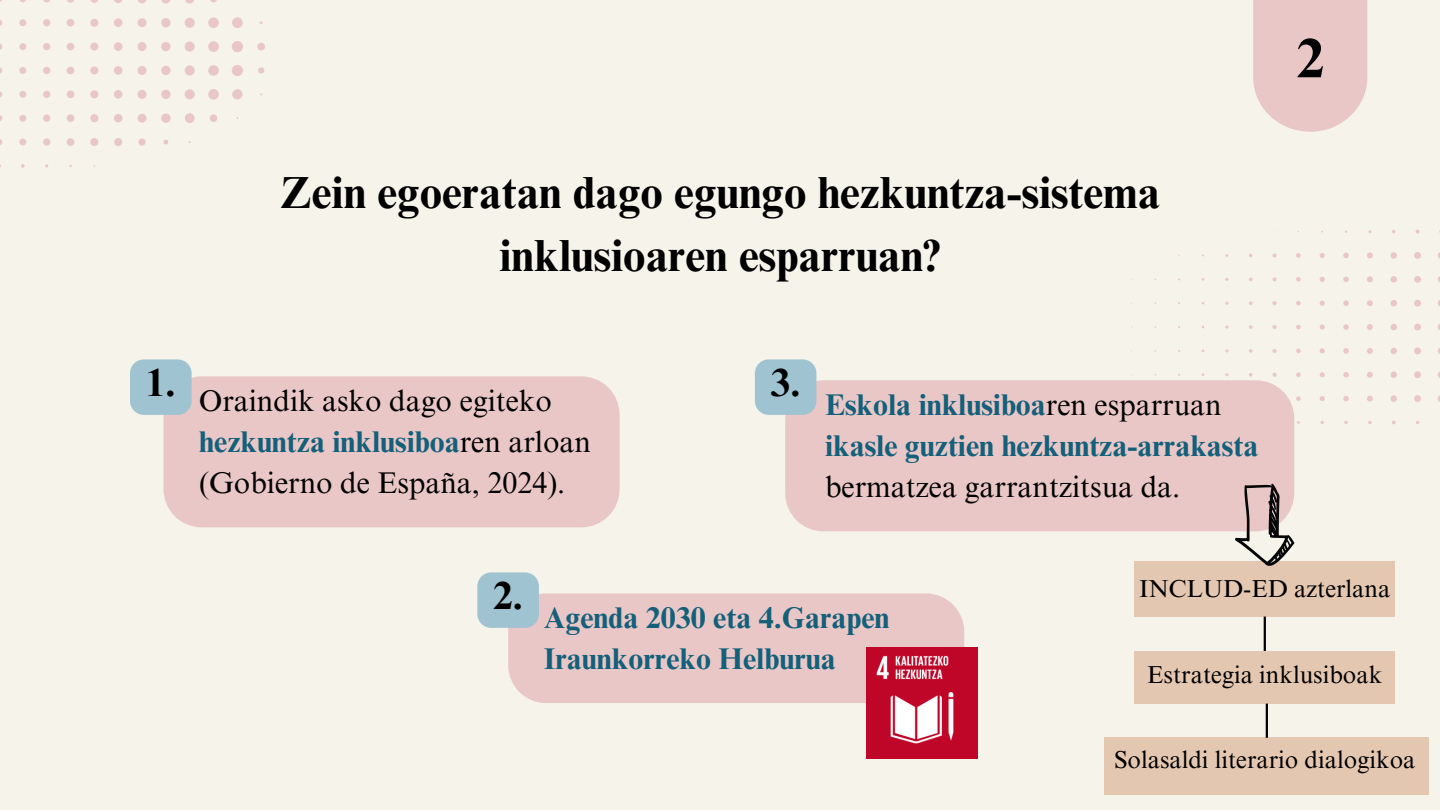
<style>
.page{position:relative;width:1440px;height:810px;background:#f6f3eb}
.page>*{position:absolute;margin:0;border:0;box-sizing:border-box;transform-origin:0 0}
.t1{font:700 55.7px "Times NRMT Pro";color:#000}
.t2{font:700 45px/63px "Times NRMT Pro";color:#000;text-align:center}
.t3{font:700 39.2px "Times NRMT Pro";color:#000}
.t4{font:700 29.9px/41.2px "Times NRMT Pro";color:#14607b}
.t5{font:29.9px/41.2px "Times NRMT Pro";color:#000}
.t6{font:24.6px "Times NRMT Pro";color:#000}
.s1{font-weight:700;color:#14607b}
.s2{font-weight:400;color:#000}
</style>
<div class="page">
<svg style="left:1131px;top:229px;width:309px;height:195px"></svg>
<svg style="left:1253px;top:0;width:114px;height:132px;background:#eacbc9"></svg>
<svg style="left:0;top:0;width:265px;height:168px"></svg>
<div style="left:164px;top:376px;width:456px;height:151px;background:#e9c7c6"></div>
<div style="left:785px;top:380px;width:509px;height:151px;background:#e9c7c6"></div>
<div style="left:508px;top:593px;width:456px;height:110px;background:#e9c7c6"></div>
<img style="left:867px;top:648px;width:111px;height:111px">
<div style="left:130px;top:359px;width:62px;height:56px;background:#9fc3d0;border-radius:14px"></div>
<div style="left:755px;top:359px;width:61px;height:56px;background:#9fc3d0;border-radius:14px"></div>
<div style="left:477px;top:572px;width:62px;height:56px;background:#9fc3d0;border-radius:14px"></div>
<div style="left:1134px;top:561px;width:261px;height:56px;background:#e4c7b0"></div>
<hr style="left:1264px;top:617px;width:2px;height:60px;background:#000">
<div style="left:1134px;top:651px;width:261px;height:53px;background:#e4c7b0"></div>
<div style="left:1104px;top:738px;width:325px;height:57px;background:#e4c7b0"></div>
<hr style="left:1266px;top:704px;width:2px;height:34px;background:#000">
<svg style="left:1235px;top:484px;width:59px;height:82px"></svg>
<h2 class="t2" style="left:280px;top:166px;width:882px">Zein egoeratan dago egungo hezkuntza-sistema inklusioaren esparruan?</h2>
<h4 class="t3" style="left:146px;top:368px;width:32px">1.</h4>
<h4 class="t3" style="left:771px;top:368px;width:32px">3.</h4>
<p class="t5" style="left:199px;top:384px;width:393px">Oraindik asko dago egiteko <span class="s1">hezkuntza inklusiboa</span>ren arloan (Gobierno de España, 2024).</p>
<h1 class="t4" style="left:825px;top:388px;width:435px">Eskola inklusiboa<span class="s2">ren esparruan </span>ikasle guztien hezkuntza-arrakasta <span class="s2">bermatzea garrantzitsua da.</span></h1>
<p class="t1" style="left:1296px;top:37px;width:29px">2</p>
<p class="t3" style="left:493px;top:581px;width:32px">2.</p>
<h2 class="t6" style="left:1139px;top:579px;width:253px">INCLUD-ED azterlana</h2>
<p class="t4" style="left:544px;top:601px;width:347px">Agenda 2030 eta 4.Garapen<br>Iraunkorreko Helburua</p>
<p class="t6" style="left:1147px;top:665px;width:237px">Estrategia inklusiboak</p>
<p class="t6" style="left:1114px;top:750px;width:303px">Solasaldi literario dialogikoa</p>
</div>
